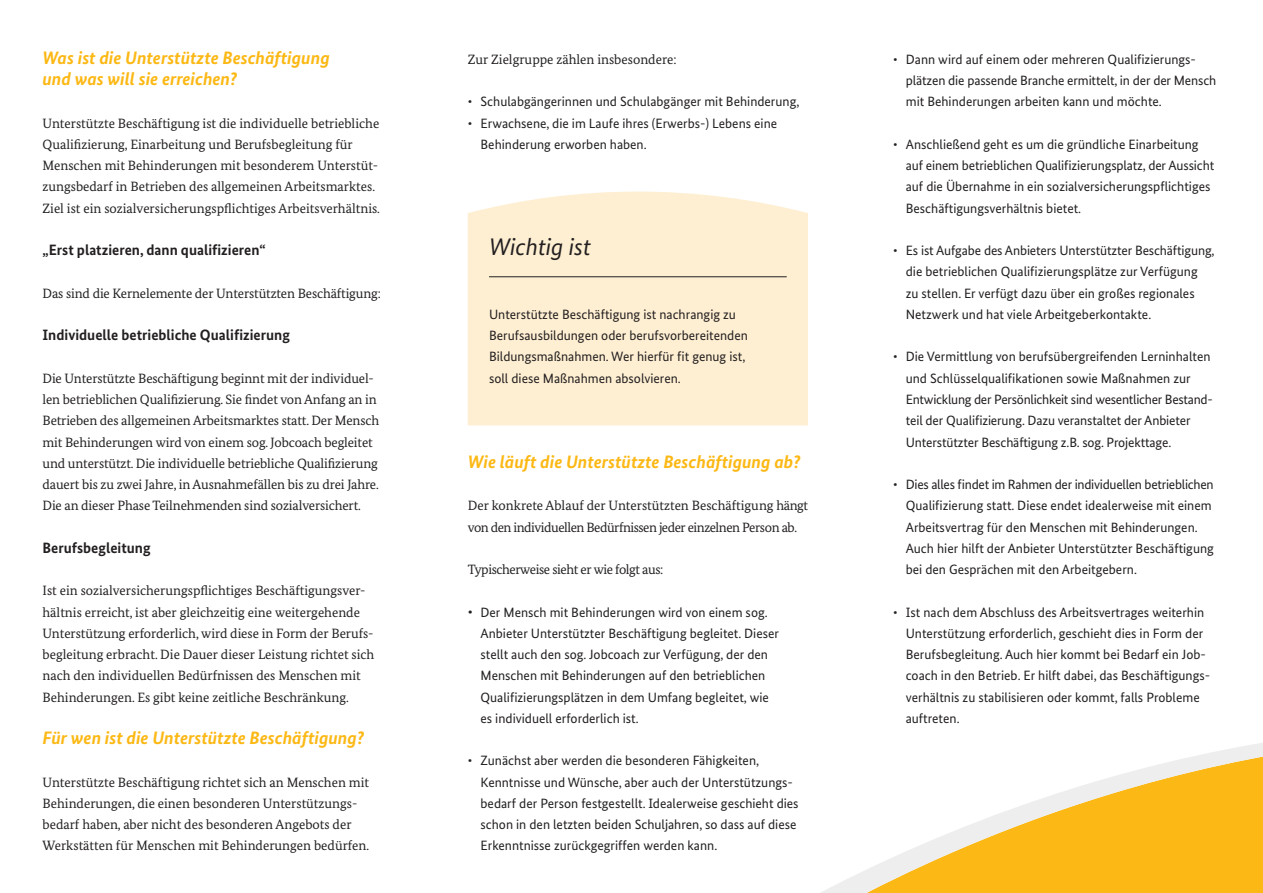
<style>
.page{position:relative;width:1263px;height:893px;background:#fff}
.page>*{position:absolute;margin:0;border:0;box-sizing:border-box;transform-origin:0 0}
.t1{font:italic 24px "Bundes Sans";color:#231f20}
.t2{font:italic 700 18px/21.3px "Bundes Sans";color:#fcb814}
.t3{font:700 15px "Bundes Sans";color:#231f20}
.t4{font:13.5px/21.3px "Bundes Sans";color:#231f20}
.t5{font:13.5px/21.3px "Bundes Serif";color:#231f20}
.t6{font:13.5px/21.3px "Bundes Serif";letter-spacing:-.03em;color:#231f20}
.s1{font-size:15px}
</style>
<div class="page">
<svg style="left:821px;top:743px;width:442px;height:150px"></svg>
<div style="left:468px;top:192px;width:340px;height:233px;background:#feefd2"></div>
<hr style="left:489px;top:276px;width:298px;height:1px;background:#231f20">
<h2 class="t2" style="left:43px;top:47px;width:289px">Was ist die Unterstützte Beschäftigung und was will sie erreichen?</h2>
<p class="t5" style="left:43px;top:112px;width:339px">Unterstützte Beschäftigung ist die individuelle betriebliche Qualifizierung, Einarbeitung und Berufsbegleitung für Menschen mit Behinderungen mit besonderem Unterstüt&shy;zungsbedarf in Betrieben des allgemeinen Arbeitsmarktes.<br>Ziel ist ein sozialversicherungspflichtiges Arbeitsverhältnis.</p>
<p class="t3" style="left:43px;top:241px;width:225px">„Erst platzieren, dann qualifizieren“</p>
<p class="t5" style="left:43px;top:282px;width:340px">Das sind die Kernelemente der Unterstützten Beschäftigung:</p>
<p class="t3" style="left:43px;top:326px;width:249px">Individuelle betriebliche Qualifizierung</p>
<p class="t5" style="left:43px;top:367px;width:338px">Die Unterstützte Beschäftigung beginnt mit der individuel&shy;len betrieblichen Qualifizierung. Sie findet von Anfang an in Betrieben des allgemeinen Arbeitsmarktes statt. Der Mensch mit Behinderungen wird von einem sog. Jobcoach begleitet und unterstützt. Die individuelle betriebliche Qualifizierung dauert bis zu zwei Jahre, in Ausnahmefällen bis zu drei Jahre.<br>Die an dieser Phase Teilnehmenden sind sozialversichert.</p>
<p class="t3" style="left:43px;top:538px;width:110px">Berufsbegleitung</p>
<p class="t5" style="left:43px;top:580px;width:333px">Ist ein sozialversicherungspflichtiges Beschäftigungsver&shy;hältnis erreicht, ist aber gleichzeitig eine weitergehende Unterstützung erforderlich, wird diese in Form der Berufs&shy;begleitung erbracht. Die Dauer dieser Leistung richtet sich nach den individuellen Bedürfnissen des Menschen mit Behinderungen. Es gibt keine zeitliche Beschränkung.</p>
<h2 class="t2" style="left:43px;top:727px;width:323px">Für wen ist die Unterstützte Beschäftigung?</h2>
<p class="t5" style="left:43px;top:771px;width:328px">Unterstützte Beschäftigung richtet sich an Menschen mit Behinderungen, die einen besonderen Unterstützungs&shy;bedarf haben, aber nicht des besonderen Angebots der Werkstätten für Menschen mit Behinderungen bedürfen.</p>
<p class="t5" style="left:468px;top:48px;width:210px">Zur Zielgruppe zählen insbesondere:</p>
<p class="t4" style="left:468px;top:91px;width:333px">• Schulabgängerinnen und Schulabgänger mit Behinderung,</p>
<p class="t4" style="left:480px;top:112px;width:298px;text-indent:-13px">• Erwachsene, die im Laufe ihres (Erwerbs-) Lebens eine<br>Behinderung erworben haben.</p>
<h1 class="t1" style="left:489px;top:232px;width:103px">Wichtig ist</h1>
<p class="t4" style="left:489px;top:303px;width:260px">Unterstützte Beschäftigung ist nachrangig zu Berufsausbildungen oder berufsvorbereitenden Bildungsmaßnahmen. Wer hierfür fit genug ist, soll diese Maßnahmen absolvieren.</p>
<h2 class="t2" style="left:468px;top:451px;width:334px">Wie läuft die Unterstützte Beschäftigung ab?</h2>
<p class="t6" style="left:468px;top:495px;width:342px">Der konkrete Ablauf der Unterstützten Beschäftigung hängt von den individuellen Bedürfnissen jeder einzelnen Person ab.</p>
<p class="t6" style="left:468px;top:559px;width:197px">Typischerweise sieht er wie folgt aus:</p>
<p class="t4" style="left:480px;top:601px;width:300px;text-indent:-13px"><span class="s1">•</span> Der Mensch mit Behinderungen wird von einem sog.<br>Anbieter Unterstützter Beschäftigung begleitet. Dieser stellt auch den sog. Jobcoach zur Verfügung, der den Menschen mit Behinderungen auf den betrieblichen Qualifizierungsplätzen in dem Umfang begleitet, wie es individuell erforderlich ist.</p>
<p class="t4" style="left:480px;top:750px;width:320px;text-indent:-13px">• Zunächst aber werden die besonderen Fähigkeiten, Kenntnisse und Wünsche, aber auch der Unterstützungs&shy;bedarf der Person festgestellt. Idealerweise geschieht dies schon in den letzten beiden Schuljahren, so dass auf diese Erkenntnisse zurückgegriffen werden kann.</p>
<p class="t4" style="left:906px;top:48px;width:312px;text-indent:-13px">• Dann wird auf einem oder mehreren Qualifizierungs&shy;plätzen die passende Branche ermittelt, in der der Mensch mit Behinderungen arbeiten kann und möchte.</p>
<p class="t4" style="left:906px;top:133px;width:310px;text-indent:-13px">• Anschließend geht es um die gründliche Einarbeitung auf einem betrieblichen Qualifizierungsplatz, der Aussicht auf die Übernahme in ein sozialversicherungspflichtiges Beschäftigungsverhältnis bietet.</p>
<p class="t4" style="left:906px;top:240px;width:310px;text-indent:-13px">• Es ist Aufgabe des Anbieters Unterstützter Beschäftigung, die betrieblichen Qualifizierungsplätze zur Verfügung<br>zu stellen. Er verfügt dazu über ein großes regionales Netzwerk und hat viele Arbeitgeberkontakte.</p>
<p class="t4" style="left:906px;top:346px;width:309px;text-indent:-13px">• Die Vermittlung von berufsübergreifenden Lerninhalten und Schlüsselqualifikationen sowie Maßnahmen zur Entwicklung der Persönlichkeit sind wesentlicher Bestand&shy;teil der Qualifizierung. Dazu veranstaltet der Anbieter Unterstützter Beschäftigung z.B. sog. Projekttage.</p>
<p class="t4" style="left:906px;top:474px;width:310px;text-indent:-13px">• Dies alles findet im Rahmen der individuellen betrieblichen Qualifizierung statt. Diese endet idealerweise mit einem Arbeitsvertrag für den Menschen mit Behinderungen.<br>Auch hier hilft der Anbieter Unterstützter Beschäftigung bei den Gesprächen mit den Arbeitgebern.</p>
<p class="t4" style="left:906px;top:601px;width:306px;text-indent:-13px">• Ist nach dem Abschluss des Arbeitsvertrages weiterhin Unterstützung erforderlich, geschieht dies in Form der Berufsbegleitung. Auch hier kommt bei Bedarf ein Job&shy;coach in den Betrieb. Er hilft dabei, das Beschäftigungs&shy;verhältnis zu stabilisieren oder kommt, falls Probleme auftreten.</p>
</div>
